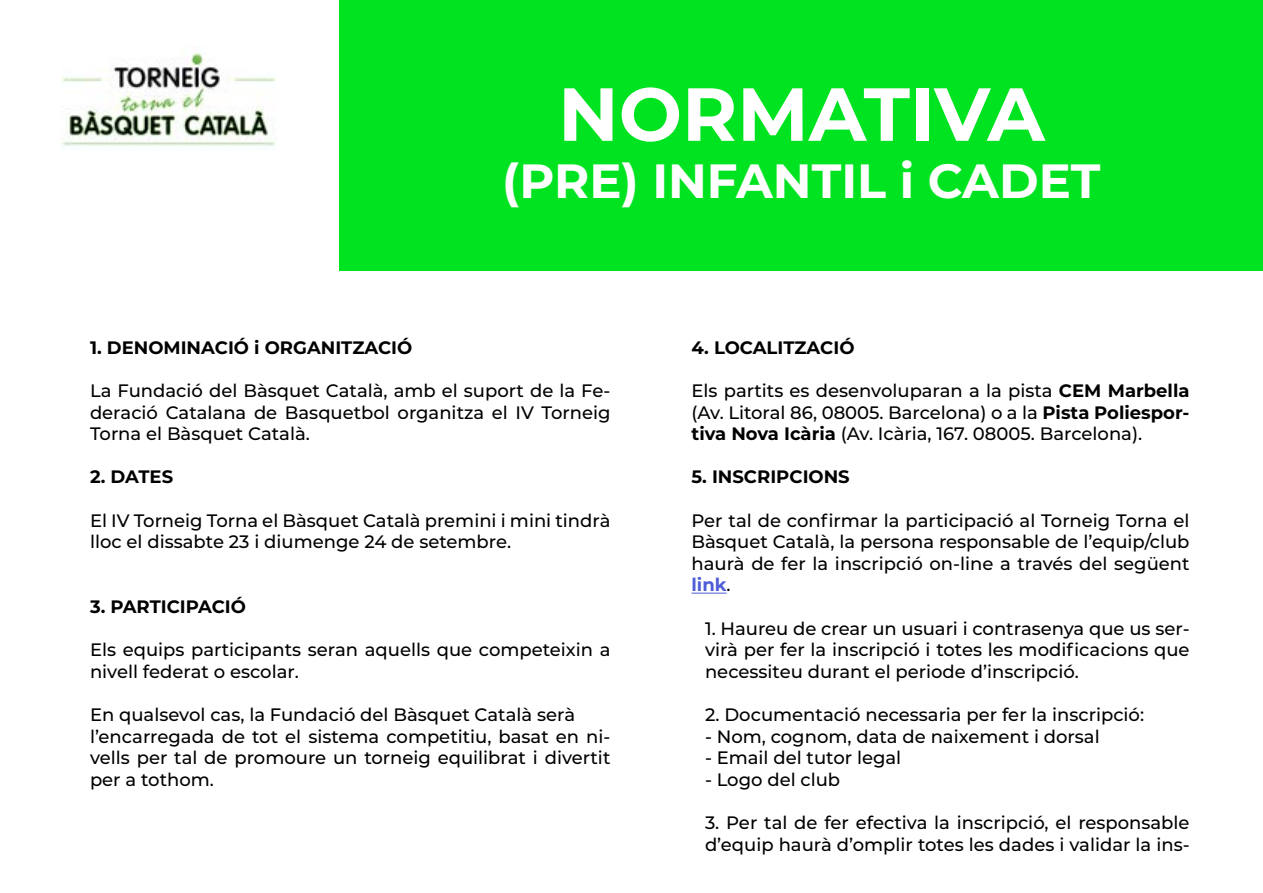
<style>
.page{position:relative;width:1263px;height:893px;background:#fff}
.page>*{position:absolute;margin:0;border:0;box-sizing:border-box;transform-origin:0 0}
.t1{font:700 75px "Montserrat";color:#fff}
.t2{font:700 48px "Montserrat";color:#fff}
.t3{font:500 18px/21.6px "Montserrat";color:#000;text-align:justify}
.t4{font:700 18px "Montserrat";color:#000}
.s1{font-weight:700}
.s2{font-weight:700;color:#4f5cd6}
</style>
<div class="page">
<img style="left:61px;top:52px;width:215px;height:94px">
<div style="left:340px;top:0;width:923px;height:270px;background:#00e321"></div>
<hr style="left:691px;top:593px;width:36px;height:1px;background:#4f5cd6">
<h1 class="t1" style="left:558px;top:60px;width:488px">NORMATIVA</h1>
<h2 class="t2" style="left:502px;top:147px;width:600px">(PRE) INFANTIL i CADET</h2>
<p class="t4" style="left:90px;top:334px;width:324px">1. DENOMINACIÓ i ORGANITZACIÓ</p>
<p class="t3" style="left:90px;top:379px;width:522px">La Fundació del Bàsquet Català, amb el suport de la Fe&shy;deració Catalana de Basquetbol organitza el IV Torneig Torna el Bàsquet Català.</p>
<p class="t4" style="left:90px;top:464px;width:85px">2. DATES</p>
<p class="t3" style="left:90px;top:509px;width:522px">El IV Torneig Torna el Bàsquet Català premini i mini tindrà lloc el dissabte 23 i diumenge 24 de setembre.</p>
<p class="t4" style="left:90px;top:594px;width:158px">3. PARTICIPACIÓ</p>
<p class="t3" style="left:90px;top:638px;width:522px">Els equips participants seran aquells que competeixin a nivell federat o escolar.</p>
<p class="t3" style="left:90px;top:703px;width:522px;text-align:left">En qualsevol cas, la Fundació del Bàsquet Català serà l’encarregada de tot el sistema competitiu, basat en ni&shy;vells per tal de promoure un torneig equilibrat i divertit per a tothom.</p>
<p class="t4" style="left:691px;top:334px;width:165px">4. LOCALITZACIÓ</p>
<p class="t3" style="left:691px;top:379px;width:500px">Els partits es desenvoluparan a la pista <span class="s1">CEM Marbella </span>(Av. Litoral 86, 08005. Barcelona) o a la <span class="s1">Pista Poliespor&shy;tiva Nova Icària</span> (Av. Icària, 167. 08005. Barcelona).</p>
<p class="t4" style="left:691px;top:464px;width:160px">5. INSCRIPCIONS</p>
<p class="t3" style="left:691px;top:509px;width:500px">Per tal de confirmar la participació al Torneig Torna el Bàsquet Català, la persona responsable de l’equip/club haurà de fer la inscripció on-line a través del següent <span class="s2">link</span>.</p>
<p class="t3" style="left:705px;top:617px;width:486px">1. Haureu de crear un usuari i contrasenya que us ser&shy;virà per fer la inscripció i totes les modificacions que necessiteu durant el periode d’inscripció.</p>
<p class="t3" style="left:705px;top:703px;width:441px">2. Documentació necessaria per fer la inscripció:</p>
<p class="t3" style="left:705px;top:725px;width:396px">- Nom, cognom, data de naixement i dorsal</p>
<p class="t3" style="left:705px;top:746px;width:198px">- Email del tutor legal</p>
<p class="t3" style="left:705px;top:768px;width:137px">- Logo del club</p>
<p class="t3" style="left:705px;top:811px;width:486px">3. Per tal de fer efectiva la inscripció, el responsable d’equip haurà d’omplir totes les dades i validar la ins-</p>
</div>
